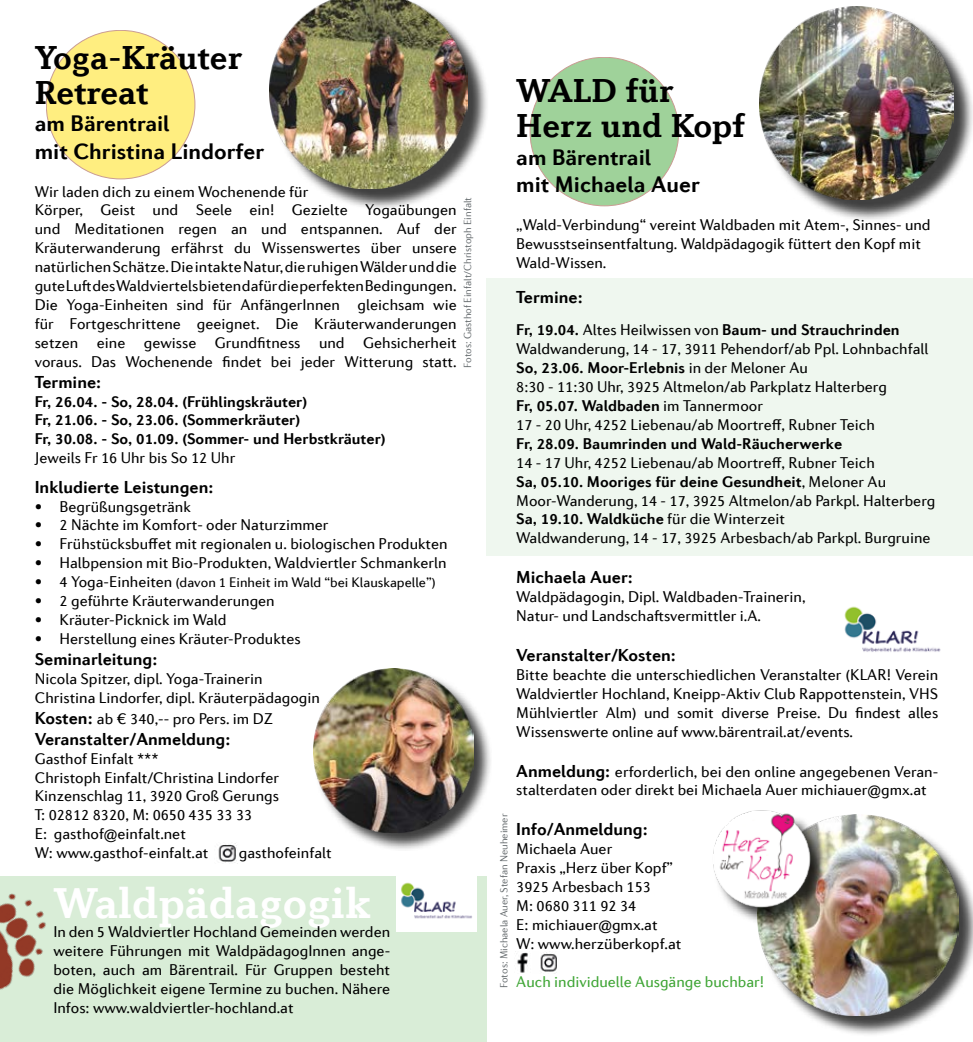
<style>
.page{position:relative;width:973px;height:1042px;background:#fff}
.page>*{position:absolute;margin:0;border:0;box-sizing:border-box;transform-origin:0 0}
.t1{font:700 45.5px "Diverda Serif Com";color:#fff}
.t2{font:700 35px/35px "Diverda Serif Com";color:#000}
.t3{font:700 22.75px/27.3px "Diverda Sans Com";color:#000}
.t4{font:700 17.5px "Diverda Sans Com";color:#000}
.t5{font:15.75px/18.9px "Diverda Sans Com";color:#000}
.t6{font:700 15.75px/18.9px "Diverda Sans Com";color:#000}
.t7{font:15.75px "Diverda Sans Com";color:#3fa535}
.t8{font:14px "Diverda Sans Com";color:#000}
.t9{font:300 10.5px "Diverda Sans Com";color:#5d6366}
.s1{font-size:15.75px}
.s2{font-weight:700;font-size:17.5px}
.s3{font-weight:700}
</style>
<div class="page">
<div style="left:0;top:876px;width:486px;height:166px;background:#d9edd7"></div>
<div style="left:486px;top:278px;width:486px;height:278px;background:#eff7ef"></div>
<div style="left:46px;top:30px;width:149px;height:149px;background:#ffee80;border-radius:50%"></div>
<div style="left:314px;top:668px;width:178px;height:183px;background:#000;opacity:.75"></div>
<img style="left:313px;top:668px;width:160px;height:164px">
<img style="left:397px;top:876px;width:79px;height:55px">
<img style="left:0;top:893px;width:46px;height:97px">
<div style="left:272px;top:0;width:217px;height:211px;background:#000;opacity:.75"></div>
<img style="left:269px;top:0;width:198px;height:189px">
<div style="left:530px;top:57px;width:148px;height:149px;background:#9fd29a;border-radius:50%"></div>
<img style="left:844px;top:606px;width:97px;height:46px">
<div style="left:762px;top:9px;width:210px;height:213px;background:#000;opacity:.75"></div>
<img style="left:759px;top:6px;width:193px;height:194px">
<div style="left:759px;top:817px;width:213px;height:220px;background:#000;opacity:.75"></div>
<img style="left:757px;top:814px;width:200px;height:201px">
<div style="left:713px;top:810px;width:114px;height:115px;background:#000;opacity:.75"></div>
<img style="left:713px;top:810px;width:101px;height:99px">
<img style="left:218px;top:843px;width:20px;height:21px">
<img style="left:517px;top:952px;width:40px;height:21px">
<h2 class="t2" style="left:35px;top:40px;width:209px">Yoga-Kräuter<br>Retreat</h2>
<h3 class="t3" style="left:35px;top:110px;width:231px">am Bärentrail<br>mit Christina Lindorfer</h3>
<p class="t5" style="left:35px;top:182px;width:423px">Wir laden dich zu einem Wochenende für<br>Körper, Geist und Seele ein! Gezielte Yogaübungen und Meditationen regen an und entspannen. Auf der Kräuterwanderung erfährst du Wissenswertes über unsere natürlichen Schätze. Die intakte Natur, die ruhigen Wälder und die gute Luft des Waldviertels bieten dafür die perfekten Bedingungen.<br>Die Yoga-Einheiten sind für AnfängerInnen gleichsam wie für Fortgeschrittene geeignet. Die Kräuterwanderungen setzen eine gewisse Grundfitness und Gehsicherheit voraus. Das Wochenende findet bei jeder Witterung statt.</p>
<p class="t4" style="left:35px;top:371px;width:68px">Termine:</p>
<p class="t6" style="left:35px;top:391px;width:352px">Fr, 26.04. - So, 28.04. (Frühlingskräuter)<br>Fr, 21.06. - So, 23.06. (Sommerkräuter)<br>Fr, 30.08. - So, 01.09. (Sommer- und Herbstkräuter)</p>
<p class="t5" style="left:35px;top:448px;width:202px">Jeweils Fr 16 Uhr bis So 12 Uhr</p>
<p class="t4" style="left:35px;top:476px;width:180px">Inkludierte Leistungen:</p>
<p class="t5" style="left:35px;top:497px;width:157px">• Begrüßungsgetränk</p>
<p class="t5" style="left:35px;top:515px;width:295px">• 2 Nächte im Komfort- oder Naturzimmer</p>
<p class="t5" style="left:35px;top:534px;width:414px">• Frühstücksbuffet mit regionalen u. biologischen Produkten</p>
<p class="t5" style="left:35px;top:553px;width:413px">• Halbpension mit Bio-Produkten, Waldviertler Schmankerln</p>
<p class="t8" style="left:35px;top:574px;width:402px"><span class="s1">• 4 Yoga-Einheiten</span> (davon 1 Einheit im Wald “bei Klauskapelle”)</p>
<p class="t5" style="left:35px;top:591px;width:241px">• 2 geführte Kräuterwanderungen</p>
<p class="t5" style="left:35px;top:610px;width:193px">• Kräuter-Picknick im Wald</p>
<p class="t5" style="left:35px;top:629px;width:267px">• Herstellung eines Kräuter-Produktes</p>
<p class="t4" style="left:35px;top:648px;width:124px">Seminarleitung:</p>
<p class="t5" style="left:35px;top:669px;width:287px">Nicola Spitzer, dipl. Yoga-Trainerin<br>Christina Lindorfer, dipl. Kräuterpädagogin</p>
<p class="t5" style="left:35px;top:709px;width:240px"><span class="s2">Kosten:</span> ab € 340,-- pro Pers. im DZ</p>
<p class="t4" style="left:35px;top:728px;width:197px">Veranstalter/Anmeldung:</p>
<p class="t5" style="left:35px;top:749px;width:246px">Gasthof Einfalt ***<br>Christoph Einfalt/Christina Lindorfer<br>Kinzenschlag 11, 3920 Groß Gerungs<br>T: 02812 8320, M: 0650 435 33 33<br>E: gasthof@einfalt.net<br>W: www.gasthof-einfalt.at</p>
<p class="t9" style="left:461px;top:368px;width:172px;rotate:-90deg">Fotos: Gasthof Einfalt/Christoph Einfalt</p>
<p class="t5" style="left:239px;top:843px;width:94px">gasthofeinfalt</p>
<h1 class="t1" style="left:53px;top:877px;width:319px">Waldpädagogik</h1>
<p class="t5" style="left:53px;top:922px;width:338px;text-align:justify">In den 5 Waldviertler Hochland Gemeinden werden weitere Führungen mit WaldpädagogInnen ange&shy;boten, auch am Bärentrail. Für Gruppen besteht die Möglichkeit eigene Termine zu buchen. Nähere Infos: www.waldviertler-hochland.at</p>
<h2 class="t2" style="left:516px;top:73px;width:231px">WALD für<br>Herz und Kopf</h2>
<h3 class="t3" style="left:516px;top:143px;width:185px">am Bärentrail<br>mit Michaela Auer</h3>
<p class="t5" style="left:516px;top:215px;width:416px">„Wald-Verbindung“ vereint Waldbaden mit Atem-, Sinnes- und<br>Bewusstseinsentfaltung. Waldpädagogik füttert den Kopf mit<br>Wald-Wissen.</p>
<p class="t4" style="left:516px;top:286px;width:68px">Termine:</p>
<p class="t5" style="left:516px;top:320px;width:413px"><span class="s3">Fr, 19.04.</span> Altes Heilwissen von <span class="s3">Baum- und Strauchrinden </span>Waldwanderung, 14 - 17, 3911 Pehendorf/ab Ppl. Lohnbachfall <span class="s3">So, 23.06. Moor-Erlebnis</span> in der Meloner Au<br>8:30 - 11:30 Uhr, 3925 Altmelon/ab Parkplatz Halterberg<br><span class="s3">Fr, 05.07. Waldbaden</span> im Tannermoor<br>17 - 20 Uhr, 4252 Liebenau/ab Moortreff, Rubner Teich</p>
<p class="t6" style="left:516px;top:434px;width:327px">Fr, 28.09. Baumrinden und Wald-Räucherwerke</p>
<p class="t5" style="left:516px;top:453px;width:420px">14 - 17 Uhr, 4252 Liebenau/ab Moortreff, Rubner Teich<br><span class="s3">Sa, 05.10. Mooriges für deine Gesundheit</span>, Meloner Au Moor-Wanderung, 14 - 17, 3925 Altmelon/ab Parkpl. Halterberg <span class="s3">Sa, 19.10. Waldküche</span> für die Winterzeit<br>Waldwanderung, 14 - 17, 3925 Arbesbach/ab Parkpl. Burgruine</p>
<p class="t4" style="left:516px;top:567px;width:118px">Michaela Auer:</p>
<p class="t5" style="left:516px;top:587px;width:291px">Waldpädagogin, Dipl. Waldbaden-Trainerin,<br>Natur- und Landschaftsvermittler i.A.</p>
<p class="t4" style="left:516px;top:645px;width:161px">Veranstalter/Kosten:</p>
<p class="t5" style="left:516px;top:665px;width:423px;text-align:justify">Bitte beachte die unterschiedlichen Veranstalter (KLAR! Verein Waldviertler Hochland, Kneipp-Aktiv Club Rappottenstein, VHS Mühlviertler Alm) und somit diverse Preise. Du findest alles Wissenswerte online auf www.bärentrail.at/events.</p>
<p class="t5" style="left:516px;top:761px;width:423px"><span class="s2">Anmeldung:</span> erforderlich, bei den online angegebenen Veran&shy;stalterdaten oder direkt bei Michaela Auer michiauer@gmx.at</p>
<p class="t4" style="left:516px;top:819px;width:133px">Info/Anmeldung:</p>
<p class="t5" style="left:516px;top:839px;width:167px">Michaela Auer<br>Praxis „Herz über Kopf”<br>3925 Arbesbach 153<br>M: 0680 311 92 34<br>E: michiauer@gmx.at<br>W: www.herzüberkopf.at</p>
<p class="t7" style="left:516px;top:972px;width:249px">Auch individuelle Ausgänge buchbar!</p>
<p class="t9" style="left:498px;top:988px;width:176px;rotate:-90deg">Fotos: Michaela Auer, Stefan Neuheimer</p>
</div>
